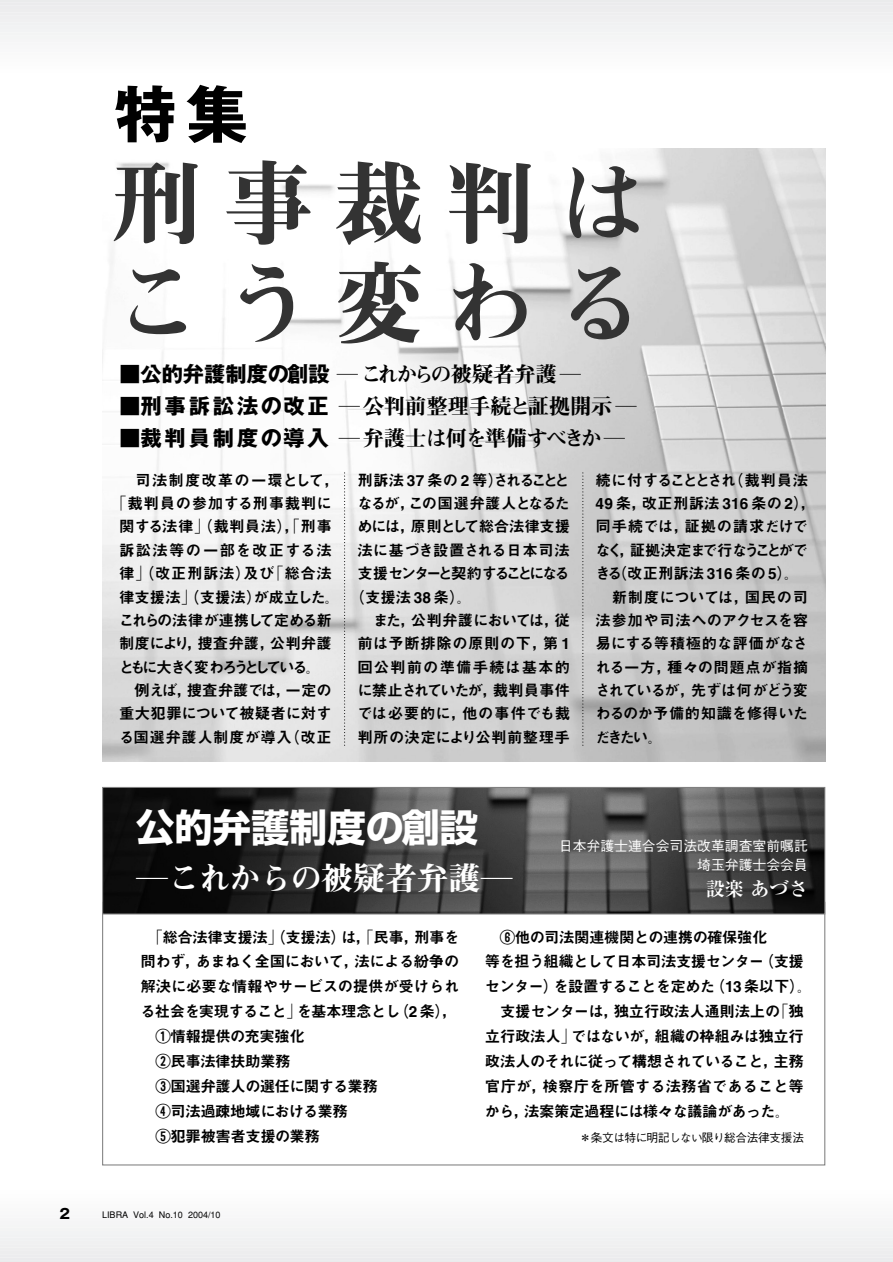
<style>
.page{position:relative;width:893px;height:1262px;background:#fff}
.page>*{position:absolute;margin:0;border:0;box-sizing:border-box;transform-origin:0 0}
.t1{font:90.45px/99.9px "Midashi Min MA31";letter-spacing:.225em;color:#333}
.t2{font:700 61.95px "Gothic MB101";color:#000}
.t3{font:700 38.25px "Shin Go";color:#fff}
.t4{font:31.95px "Midashi Min MA31";letter-spacing:-.04em;color:#fff}
.t5{font:21.3px "Midashi Min MA31";letter-spacing:-.055em;color:#000}
.t6{font:21.3px "Midashi Min MA31";color:#000}
.t7{font:700 19.2px "Ryumin";color:#fff}
.t8{font:15.45px/23.4px "Midashi Go MB31";letter-spacing:-.03em;color:#000;text-align:justify}
.t9{font:15.45px/23.4px "Midashi Go MB31";color:#000}
.t10{font:15.45px "Midashi Go MB31";letter-spacing:.005em;color:#000}
.t11{font:15.45px "Midashi Go MB31";letter-spacing:-.065em;color:#000}
.t12{font:15.45px "Midashi Go MB31";letter-spacing:.035em;color:#000}
.t13{font:15.45px "Midashi Go MB31";letter-spacing:.045em;color:#000}
.t14{font:15.45px "Midashi Go MB31";letter-spacing:-.05em;color:#000}
.t15{font:15.45px "Midashi Go MB31";letter-spacing:.02em;color:#000}
.t16{font:15.45px "Midashi Go MB31";letter-spacing:-.215em;color:#000}
.t17{font:15.45px "Midashi Go MB31";letter-spacing:-.055em;color:#000}
.t18{font:15.45px "Midashi Go MB31";letter-spacing:-.17em;color:#000}
.t19{font:15.45px "Midashi Go MB31";letter-spacing:-.08em;color:#000}
.t20{font:15.45px "Midashi Go MB31";letter-spacing:-.09em;color:#000}
.t21{font:15.45px "Midashi Go MB31";letter-spacing:-.06em;color:#000}
.t22{font:15.45px "Midashi Go MB31";letter-spacing:.03em;color:#000}
.t23{font:15.45px "Midashi Go MB31";letter-spacing:-.07em;color:#000}
.t24{font:15.45px "Midashi Go MB31";letter-spacing:.025em;color:#000}
.t25{font:15.45px "Midashi Go MB31";letter-spacing:.07em;color:#000}
.t26{font:15.45px "Midashi Go MB31";letter-spacing:.08em;color:#000}
.t27{font:15.45px "Midashi Go MB31";letter-spacing:.065em;color:#000}
.t28{font:500 13.8px/19.2px "Gothic BBB";color:#fff;text-align:right}
.t29{font:700 13.8px "Gothic MB101";color:#000}
.t30{font:500 11.7px "Gothic BBB";letter-spacing:-.03em;color:#000}
.t31{font:500 9px "Gothic BBB";color:#000}
.s1{font-family:"Gothic MB101";font-weight:700}
</style>
<div class="page">
<div style="left:0;top:1248px;width:892px;height:14px;background:#ececee"></div>
<div style="left:0;top:1235px;width:892px;height:15px;background:#f0f0f1"></div>
<div style="left:0;top:1221px;width:892px;height:15px;background:#f3f4f4"></div>
<div style="left:0;top:1208px;width:892px;height:15px;background:#f7f7f8"></div>
<div style="left:0;top:1195px;width:892px;height:15px;background:#fbfbfb"></div>
<div style="left:0;top:1189px;width:892px;height:7px;background:#fff"></div>
<div style="left:0;top:0;width:892px;height:15px;background:#ececee"></div>
<div style="left:0;top:13px;width:892px;height:15px;background:#f0f0f1"></div>
<div style="left:0;top:26px;width:892px;height:16px;background:#f3f4f4"></div>
<div style="left:0;top:40px;width:892px;height:15px;background:#f7f7f8"></div>
<div style="left:0;top:53px;width:892px;height:15px;background:#fbfbfb"></div>
<div style="left:0;top:66px;width:892px;height:8px;background:#fff"></div>
<img style="left:102px;top:149px;width:723px;height:612px">
<svg style="left:344px;top:473px;width:1px;height:275px"></svg>
<svg style="left:582px;top:473px;width:1px;height:275px"></svg>
<img style="left:104px;top:789px;width:719px;height:123px">
<div style="left:102px;top:787px;width:723px;height:127px;border:1px solid #808080"></div>
<h2 class="t2" style="left:115px;top:91px;width:135px">特集</h2>
<h1 class="t1" style="left:112px;top:166px;width:536px">刑事裁判はこう変わる</h1>
<h3 class="t5" style="left:119px;top:367px;width:463px"><span class="s1">■公的弁護制度の創設</span> ― これからの被疑者弁護 ―</h3>
<h3 class="t6" style="left:119px;top:399px;width:519px"><span class="s1">■刑事訴訟法の改正</span> ― 公判前整理手続と証拠開示 ―</h3>
<h3 class="t5" style="left:119px;top:431px;width:507px"><span class="s1">■裁判員制度の導入</span> ― 弁護士は何を準備すべきか―</h3>
<p class="t25" style="left:136px;top:474px;width:205px">司法制度改革の一環として，</p>
<p class="t13" style="left:111px;top:497px;width:222px">「裁判員の参加する刑事裁判に</p>
<p class="t15" style="left:119px;top:521px;width:214px">関する法律」（裁判員法），「刑事</p>
<p class="t26" style="left:119px;top:544px;width:214px">訴訟法等の一部を改正する法</p>
<p class="t12" style="left:119px;top:567px;width:214px">律」（改正刑訴法）及び「総合法</p>
<p class="t9" style="left:119px;top:587px;width:222px">律支援法」（支援法）が成立した。</p>
<p class="t19" style="left:119px;top:614px;width:214px">これらの法律が連携して定める新</p>
<p class="t10" style="left:119px;top:637px;width:214px">制度により，捜査弁護，公判弁護</p>
<p class="t16" style="left:119px;top:661px;width:203px">ともに大きく変わろうとしている。</p>
<p class="t9" style="left:134px;top:680px;width:199px">例えば，捜査弁護では，一定の</p>
<p class="t8" style="left:119px;top:704px;width:214px">重大犯罪について被疑者に対す</p>
<p class="t22" style="left:119px;top:731px;width:214px">る国選弁護人制度が導入（改正</p>
<p class="t17" style="left:357px;top:474px;width:214px">刑訴法 37 条の2 等）されることと</p>
<p class="t20" style="left:357px;top:497px;width:214px">なるが，この国選弁護人となるた</p>
<p class="t8" style="left:357px;top:517px;width:214px">めには，原則として総合法律支援</p>
<p class="t10" style="left:357px;top:544px;width:214px">法に基づき設置される日本司法</p>
<p class="t18" style="left:357px;top:567px;width:214px">支援センターと契約することになる</p>
<p class="t8" style="left:349px;top:587px;width:123px">（支援法 38 条）。</p>
<p class="t23" style="left:373px;top:614px;width:198px">また，公判弁護においては，従</p>
<p class="t12" style="left:357px;top:637px;width:214px">前は予断排除の原則の下，第 1</p>
<p class="t27" style="left:357px;top:661px;width:214px">回公判前の準備手続は基本的</p>
<p class="t21" style="left:357px;top:684px;width:214px">に禁止されていたが，裁判員事件</p>
<p class="t13" style="left:357px;top:708px;width:214px">では必要的に，他の事件でも裁</p>
<p class="t24" style="left:357px;top:731px;width:214px">判所の決定により公判前整理手</p>
<p class="t9" style="left:595px;top:470px;width:222px">続に付することとされ（裁判員法<br>49 条，改正刑訴法 316 条の2），同手続では，証拠の請求だけでなく，証拠決定まで行なうことができる（改正刑訴法 316 条の5）。</p>
<p class="t8" style="left:595px;top:587px;width:214px;text-indent:16px">新制度については，国民の司法参加や司法へのアクセスを容易にする等積極的な評価がなされる一方，種々の問題点が指摘されているが，先ずは何がどう変わるのか予備的知識を修得いただきたい。</p>
<h3 class="t3" style="left:136px;top:813px;width:343px">公的弁護制度の創設</h3>
<h3 class="t4" style="left:136px;top:866px;width:378px">―これからの被疑者弁護―</h3>
<p class="t28" style="left:559px;top:838px;width:250px">日本弁護士連合会司法改革調査室前嘱託埼玉弁護士会会員</p>
<p class="t7" style="left:705px;top:882px;width:104px">設楽あづさ</p>
<p class="t8" style="left:148px;top:927px;width:313px">「総合法律支援法」（支援法）は，「民事，刑事を</p>
<p class="t14" style="left:140px;top:955px;width:320px">問わず，あまねく全国において，法による紛争の</p>
<p class="t8" style="left:140px;top:977px;width:320px">解決に必要な情報やサービスの提供が受けられ</p>
<p class="t8" style="left:140px;top:1001px;width:318px">る社会を実現すること」を基本理念とし（2 条），</p>
<p class="t8" style="left:155px;top:1026px;width:151px">①情報提供の充実強化</p>
<p class="t8" style="left:155px;top:1051px;width:137px">②民事法律扶助業務</p>
<p class="t8" style="left:155px;top:1076px;width:224px">③国選弁護人の選任に関する業務</p>
<p class="t8" style="left:155px;top:1101px;width:194px">④司法過疎地域における業務</p>
<p class="t8" style="left:155px;top:1126px;width:166px">⑤犯罪被害者支援の業務</p>
<p class="t29" style="left:60px;top:1208px;width:12px">2</p>
<p class="t31" style="left:102px;top:1211px;width:120px">LIBRA Vol.4 No.10 2004/10</p>
<p class="t8" style="left:500px;top:927px;width:269px">⑥他の司法関連機関との連携の確保強化</p>
<p class="t8" style="left:485px;top:952px;width:320px">等を担う組織として日本司法支援センター（支援</p>
<p class="t11" style="left:485px;top:980px;width:328px">センター）を設置することを定めた（13 条以下）。</p>
<p class="t8" style="left:500px;top:1001px;width:305px">支援センターは，独立行政法人通則法上の「独</p>
<p class="t8" style="left:485px;top:1026px;width:320px">立行政法人」ではないが，組織の枠組みは独立行</p>
<p class="t11" style="left:485px;top:1055px;width:320px">政法人のそれに従って構想されていること，主務</p>
<p class="t10" style="left:485px;top:1080px;width:320px">官庁が，検察庁を所管する法務省であること等</p>
<p class="t8" style="left:485px;top:1101px;width:306px">から，法案策定過程には様々な議論があった。</p>
<p class="t30" style="left:579px;top:1132px;width:226px">＊条文は特に明記しない限り総合法律支援法</p>
</div>
